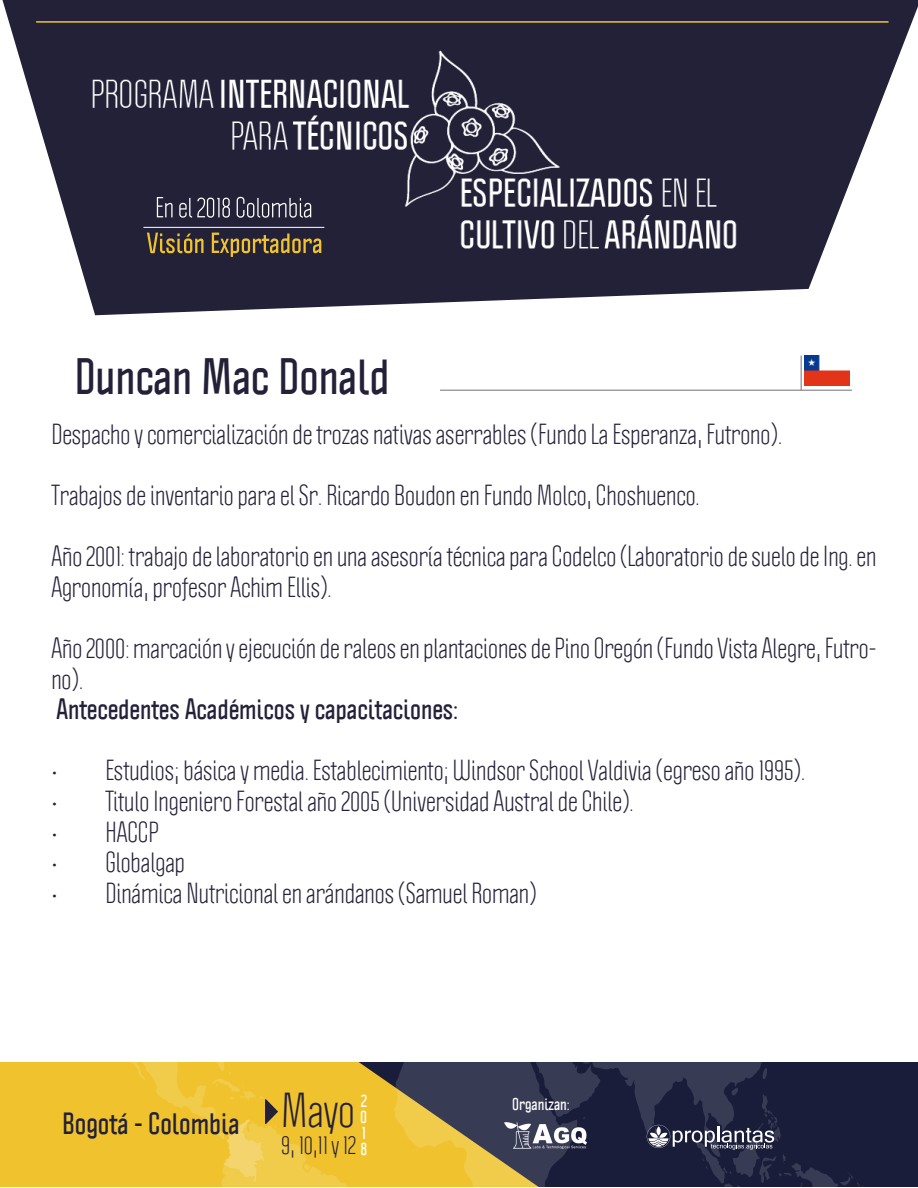
<style>
.page{position:relative;width:918px;height:1188px;background:#fff}
.page>*{position:absolute;margin:0;border:0;box-sizing:border-box;transform-origin:0 0}
.t1{font:700 45px "Politica";color:#232138}
.t2{font:43.05px "Politica";color:#242037}
.t3{font:700 27px "Politica";color:#232138}
.t4{font:25.5px/30.6px "Politica";color:#232138}
.t5{font:700 25.5px "Politica";color:#232138}
.t6{font:22.95px "Politica";color:#242037}
.t7{font:700 15.75px/15.8px "Politica";color:#fffffd;text-align:justify}
.t8{font:700 15px "Politica";color:#fff}
</style>
<div class="page">
<svg style="left:2px;top:0;width:916px;height:315px;fill:#232138"></svg>
<img style="left:65px;top:46px;width:745px;height:211px">
<hr style="left:36px;top:21px;width:853px;height:2px;background:#f0c32e">
<svg style="left:157px;top:197px;width:16px;height:20px"></svg>
<svg style="left:179px;top:198px;width:51px;height:20px"></svg>
<svg style="left:237px;top:197px;width:74px;height:21px;background:#545264"></svg>
<svg style="left:147px;top:233px;width:57px;height:20px"></svg>
<svg style="left:212px;top:233px;width:109px;height:24px;background:#605134"></svg>
<hr style="left:143px;top:227px;width:181px;height:1px;background:#fff">
<svg style="left:356px;top:1062px;width:38px;height:125px;background:#dcb32f"></svg>
<svg style="left:394px;top:1062px;width:524px;height:125px;background:#4a4644"></svg>
<svg style="left:647px;top:1088px;width:217px;height:99px;background:#272a45"></svg>
<img style="left:505px;top:1123px;width:81px;height:25px">
<svg style="left:0;top:1062px;width:347px;height:125px;background:#efc333"></svg>
<img style="left:805px;top:356px;width:45px;height:29px">
<hr style="left:440px;top:390px;width:412px;height:1px;background:#727276">
<hr style="left:801px;top:356px;width:1px;height:34px;background:#727276">
<h1 class="t1" style="left:74px;top:347px;width:317px">Duncan Mac Donald</h1>
<p class="t4" style="left:51px;top:419px;width:732px">Despacho y comercialización de trozas nativas aserrables (Fundo La Esperanza, Futrono).</p>
<p class="t4" style="left:51px;top:480px;width:650px">Trabajos de inventario para el Sr. Ricardo Boudon en Fundo Molco, Choshuenco.</p>
<p class="t4" style="left:51px;top:541px;width:827px">Año 2001: trabajo de laboratorio en una asesoría técnica para Codelco (Laboratorio de suelo de Ing. en<br>Agronomía, profesor Achim Ellis).</p>
<p class="t4" style="left:51px;top:633px;width:827px">Año 2000: marcación y ejecución de raleos en plantaciones de Pino Oregón (Fundo Vista Alegre, Futro&shy;no).</p>
<p class="t5" style="left:56px;top:692px;width:403px">Antecedentes Académicos y capacitaciones:</p>
<p class="t4" style="left:51px;top:756px;width:755px">• Estudios; básica y media. Establecimiento; Windsor School Valdivia (egreso año 1995).</p>
<p class="t4" style="left:51px;top:786px;width:584px">• Titulo Ingeniero Forestal año 2005 (Universidad Austral de Chile).</p>
<p class="t4" style="left:51px;top:817px;width:109px">• HACCP</p>
<p class="t4" style="left:51px;top:847px;width:135px">• Globalgap</p>
<p class="t4" style="left:51px;top:878px;width:487px">• Dinámica Nutricional en arándanos (Samuel Roman)</p>
<p class="t3" style="left:62px;top:1105px;width:179px">Bogotá - Colombia</p>
<h2 class="t2" style="left:281px;top:1083px;width:75px">Mayo</h2>
<p class="t6" style="left:281px;top:1131px;width:76px">9, 10,11 y 12</p>
<p class="t7" style="left:360px;top:1093px;width:8px">2<br>0<br>1<br>8</p>
<p class="t8" style="left:512px;top:1094px;width:59px">Organizan:</p>
</div>
